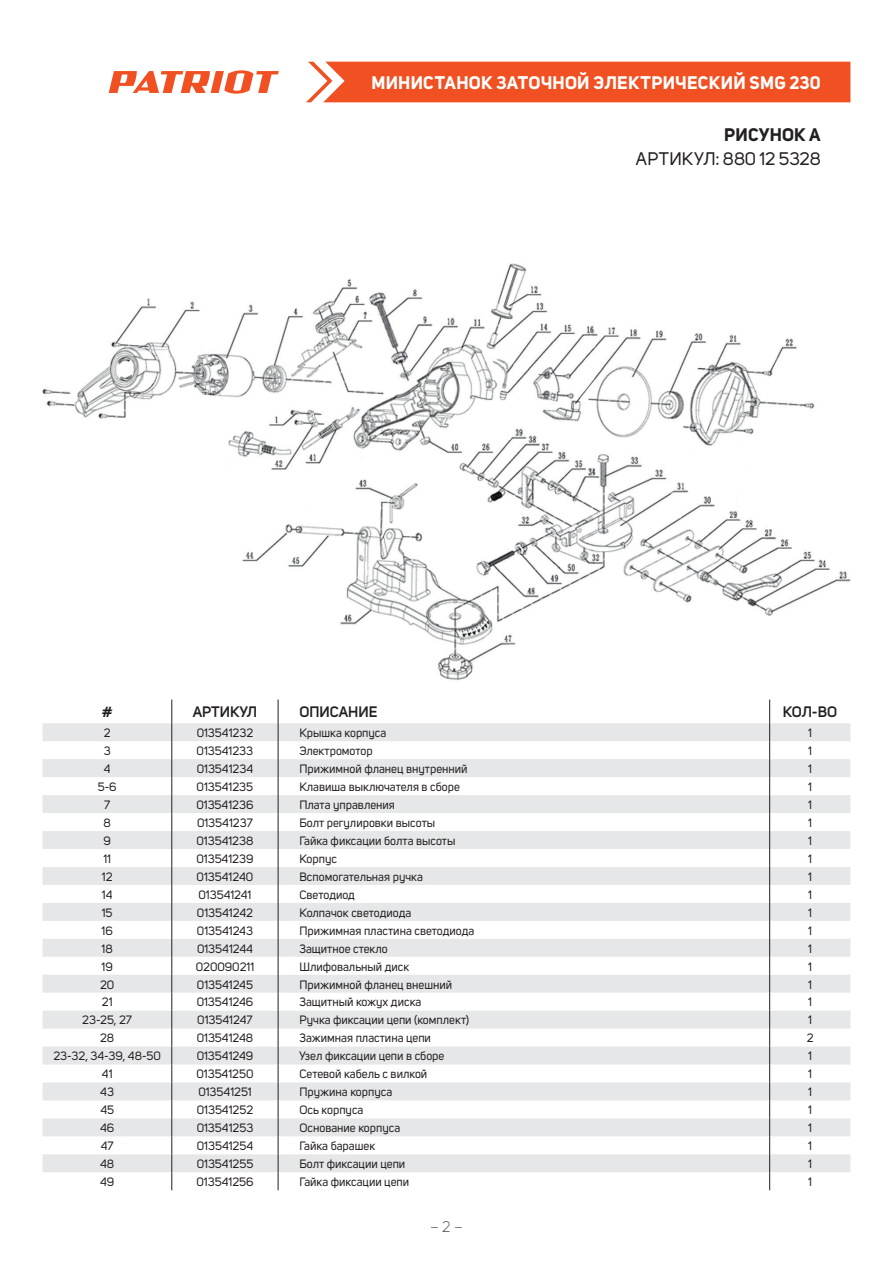
<style>
.page{position:relative;width:893px;height:1263px;background:#fff}
.page>*{position:absolute;margin:0;border:0;box-sizing:border-box;transform-origin:0 0}
.t1{font:700 18px "Uni Sans";letter-spacing:.015em;color:#fff}
.t2{font:18px "Uni Sans";color:#231f20}
.t3{font:700 18px "Uni Sans";letter-spacing:.01em;color:#231f20}
.t4{font:600 15px "Uni Sans";color:#231f20}
.t5{font:300 15px "Uni Sans";color:#231f20}
.t6{font:12px "Uni Sans";color:#231f20}
</style>
<div class="page">
<div style="left:306px;top:62px;width:544px;height:40px;background:#f15122"></div>
<svg style="left:109px;top:70px;width:170px;height:24px"></svg>
<svg style="left:43px;top:723px;width:807px;height:449px;fill:#e9eaec"></svg>
<svg style="left:171px;top:699px;width:1px;height:491px"></svg>
<svg style="left:278px;top:699px;width:1px;height:491px"></svg>
<svg style="left:769px;top:699px;width:1px;height:491px"></svg>
<img style="left:43px;top:264px;width:807px;height:416px">
<h1 class="t1" style="left:372px;top:72px;width:451px">МИНИСТАНОК ЗАТОЧНОЙ ЭЛЕКТРИЧЕСКИЙ SMG 230</h1>
<h1 class="t3" style="left:724px;top:123px;width:98px">РИСУНОК A</h1>
<h1 class="t2" style="left:636px;top:148px;width:186px">АРТИКУЛ: 880 12 5328</h1>
<p class="t4" style="left:102px;top:703px;width:12px">#</p>
<p class="t4" style="left:193px;top:703px;width:66px">АРТИКУЛ</p>
<p class="t4" style="left:299px;top:703px;width:80px">ОПИСАНИЕ</p>
<p class="t4" style="left:783px;top:703px;width:56px">КОЛ-ВО</p>
<p class="t6" style="left:104px;top:726px;width:8px">2</p>
<p class="t6" style="left:197px;top:726px;width:58px">013541232</p>
<p class="t6" style="left:299px;top:726px;width:89px">Крышка корпуса</p>
<p class="t6" style="left:808px;top:726px;width:5px">1</p>
<p class="t6" style="left:104px;top:744px;width:8px">3</p>
<p class="t6" style="left:197px;top:744px;width:58px">013541233</p>
<p class="t6" style="left:299px;top:744px;width:75px">Электромотор</p>
<p class="t6" style="left:808px;top:744px;width:5px">1</p>
<p class="t6" style="left:104px;top:762px;width:8px">4</p>
<p class="t6" style="left:197px;top:762px;width:58px">013541234</p>
<p class="t6" style="left:299px;top:762px;width:170px">Прижимной фланец внутренний</p>
<p class="t6" style="left:808px;top:762px;width:5px">1</p>
<p class="t6" style="left:98px;top:780px;width:20px">5-6</p>
<p class="t6" style="left:197px;top:780px;width:58px">013541235</p>
<p class="t6" style="left:299px;top:780px;width:162px">Клавиша выключателя в сборе</p>
<p class="t6" style="left:808px;top:780px;width:5px">1</p>
<p class="t6" style="left:104px;top:798px;width:8px">7</p>
<p class="t6" style="left:196px;top:798px;width:59px">013541236</p>
<p class="t6" style="left:299px;top:798px;width:97px">Плата управления</p>
<p class="t6" style="left:808px;top:798px;width:5px">1</p>
<p class="t6" style="left:103px;top:816px;width:9px">8</p>
<p class="t6" style="left:197px;top:816px;width:57px">013541237</p>
<p class="t6" style="left:299px;top:816px;width:137px">Болт регулировки высоты</p>
<p class="t6" style="left:808px;top:816px;width:5px">1</p>
<p class="t6" style="left:103px;top:834px;width:9px">9</p>
<p class="t6" style="left:196px;top:834px;width:58px">013541238</p>
<p class="t6" style="left:299px;top:834px;width:158px">Гайка фиксации болта высоты</p>
<p class="t6" style="left:808px;top:834px;width:5px">1</p>
<p class="t6" style="left:103px;top:852px;width:9px">11</p>
<p class="t6" style="left:196px;top:852px;width:59px">013541239</p>
<p class="t6" style="left:299px;top:852px;width:39px">Корпус</p>
<p class="t6" style="left:808px;top:852px;width:5px">1</p>
<p class="t6" style="left:102px;top:869px;width:12px">12</p>
<p class="t6" style="left:197px;top:869px;width:58px">013541240</p>
<p class="t6" style="left:299px;top:869px;width:125px">Вспомогательная ручка</p>
<p class="t6" style="left:808px;top:869px;width:5px">1</p>
<p class="t6" style="left:102px;top:887px;width:12px">14</p>
<p class="t6" style="left:198px;top:887px;width:55px">013541241</p>
<p class="t6" style="left:299px;top:887px;width:57px">Светодиод</p>
<p class="t6" style="left:808px;top:887px;width:5px">1</p>
<p class="t6" style="left:102px;top:905px;width:12px">15</p>
<p class="t6" style="left:197px;top:905px;width:58px">013541242</p>
<p class="t6" style="left:299px;top:905px;width:113px">Колпачок светодиода</p>
<p class="t6" style="left:808px;top:905px;width:5px">1</p>
<p class="t6" style="left:102px;top:923px;width:13px">16</p>
<p class="t6" style="left:197px;top:923px;width:58px">013541243</p>
<p class="t6" style="left:299px;top:923px;width:176px">Прижимная пластина светодиода</p>
<p class="t6" style="left:808px;top:923px;width:5px">1</p>
<p class="t6" style="left:102px;top:941px;width:13px">18</p>
<p class="t6" style="left:197px;top:941px;width:57px">013541244</p>
<p class="t6" style="left:299px;top:941px;width:90px">Защитное стекло</p>
<p class="t6" style="left:808px;top:941px;width:5px">1</p>
<p class="t6" style="left:102px;top:959px;width:13px">19</p>
<p class="t6" style="left:196px;top:959px;width:60px">020090211</p>
<p class="t6" style="left:299px;top:959px;width:112px">Шлифовальный диск</p>
<p class="t6" style="left:808px;top:959px;width:5px">1</p>
<p class="t6" style="left:100px;top:977px;width:16px">20</p>
<p class="t6" style="left:197px;top:977px;width:58px">013541245</p>
<p class="t6" style="left:299px;top:977px;width:154px">Прижимной фланец внешний</p>
<p class="t6" style="left:808px;top:977px;width:5px">1</p>
<p class="t6" style="left:102px;top:995px;width:12px">21</p>
<p class="t6" style="left:197px;top:995px;width:58px">013541246</p>
<p class="t6" style="left:299px;top:995px;width:123px">Защитный кожух диска</p>
<p class="t6" style="left:808px;top:995px;width:5px">1</p>
<p class="t6" style="left:82px;top:1013px;width:51px">23-25, 27</p>
<p class="t6" style="left:197px;top:1013px;width:57px">013541247</p>
<p class="t6" style="left:299px;top:1013px;width:171px">Ручка фиксации цепи (комплект)</p>
<p class="t6" style="left:808px;top:1013px;width:5px">1</p>
<p class="t6" style="left:100px;top:1031px;width:16px">28</p>
<p class="t6" style="left:197px;top:1031px;width:58px">013541248</p>
<p class="t6" style="left:299px;top:1031px;width:133px">Зажимная пластина цепи</p>
<p class="t6" style="left:807px;top:1031px;width:8px">2</p>
<p class="t6" style="left:53px;top:1049px;width:109px">23-32, 34-39, 48-50</p>
<p class="t6" style="left:197px;top:1049px;width:58px">013541249</p>
<p class="t6" style="left:299px;top:1049px;width:147px">Узел фиксации цепи в сборе</p>
<p class="t6" style="left:808px;top:1049px;width:5px">1</p>
<p class="t6" style="left:102px;top:1067px;width:12px">41</p>
<p class="t6" style="left:196px;top:1067px;width:59px">013541250</p>
<p class="t6" style="left:299px;top:1067px;width:129px">Сетевой кабель с вилкой</p>
<p class="t6" style="left:808px;top:1067px;width:5px">1</p>
<p class="t6" style="left:100px;top:1085px;width:15px">43</p>
<p class="t6" style="left:198px;top:1085px;width:55px">013541251</p>
<p class="t6" style="left:299px;top:1085px;width:94px">Пружина корпуса</p>
<p class="t6" style="left:808px;top:1085px;width:5px">1</p>
<p class="t6" style="left:100px;top:1103px;width:15px">45</p>
<p class="t6" style="left:197px;top:1103px;width:58px">013541252</p>
<p class="t6" style="left:299px;top:1103px;width:66px">Ось корпуса</p>
<p class="t6" style="left:808px;top:1103px;width:5px">1</p>
<p class="t6" style="left:100px;top:1121px;width:16px">46</p>
<p class="t6" style="left:197px;top:1121px;width:58px">013541253</p>
<p class="t6" style="left:299px;top:1121px;width:102px">Основание корпуса</p>
<p class="t6" style="left:808px;top:1121px;width:5px">1</p>
<p class="t6" style="left:101px;top:1139px;width:14px">47</p>
<p class="t6" style="left:197px;top:1139px;width:58px">013541254</p>
<p class="t6" style="left:299px;top:1139px;width:77px">Гайка барашек</p>
<p class="t6" style="left:808px;top:1139px;width:5px">1</p>
<p class="t6" style="left:100px;top:1157px;width:16px">48</p>
<p class="t6" style="left:197px;top:1157px;width:58px">013541255</p>
<p class="t6" style="left:299px;top:1157px;width:107px">Болт фиксации цепи</p>
<p class="t6" style="left:808px;top:1157px;width:5px">1</p>
<p class="t6" style="left:100px;top:1175px;width:16px">49</p>
<p class="t6" style="left:197px;top:1175px;width:59px">013541256</p>
<p class="t6" style="left:299px;top:1175px;width:111px">Гайка фиксации цепи</p>
<p class="t6" style="left:808px;top:1175px;width:5px">1</p>
<p class="t5" style="left:430px;top:1218px;width:34px">– 2 –</p>
</div>
